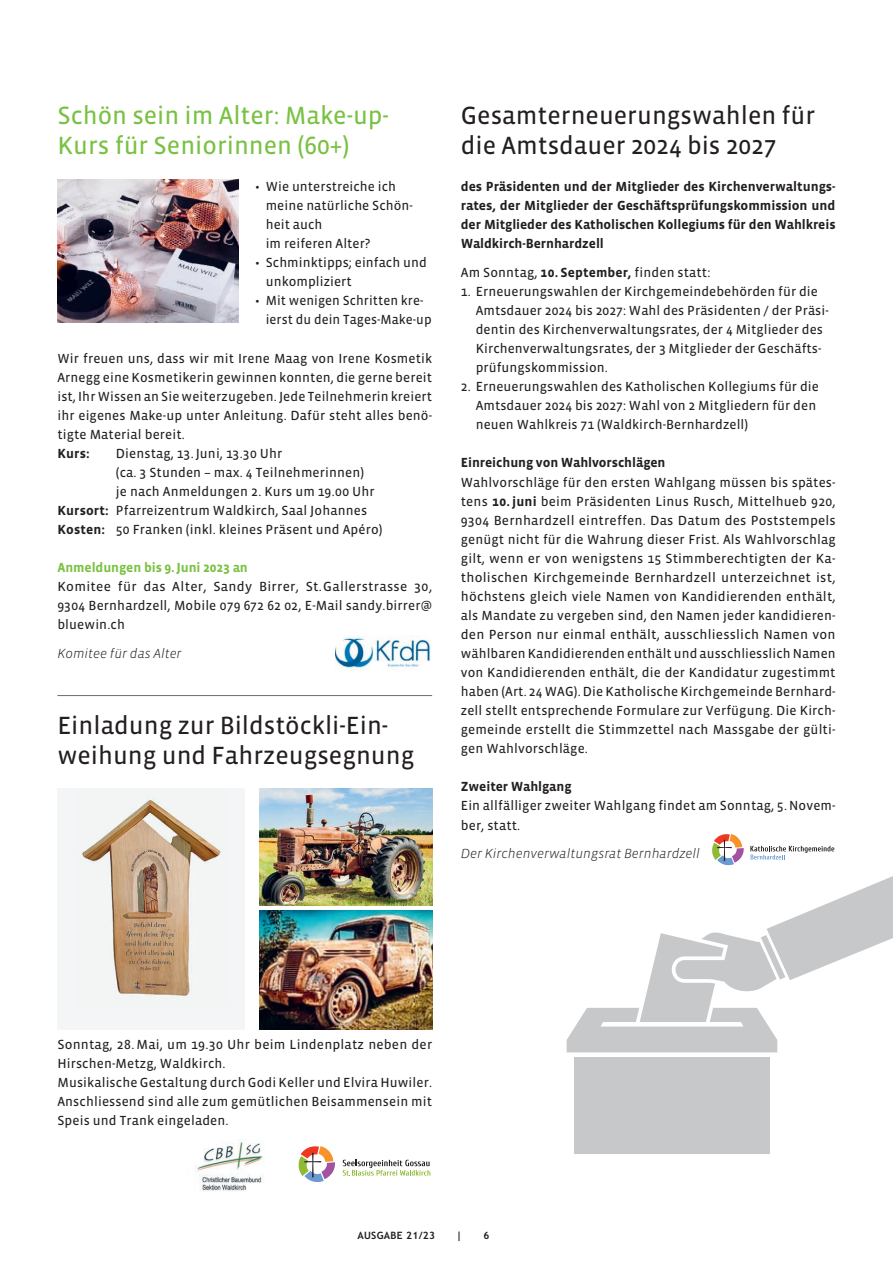
<style>
.page{position:relative;width:893px;height:1263px;background:#fff}
.page>*{position:absolute;margin:0;border:0;box-sizing:border-box;transform-origin:0 0}
.t1{font:25.5px/30px "Vista Sans Reg";color:#231f20}
.t2{font:25.5px/30px "Vista Sans Reg";color:#79c142}
.t3{font:13.5px/19px "Vista Sans Reg";letter-spacing:.01em;color:#231f20}
.t4{font:700 13.5px/19px "Vista Sans";letter-spacing:-.005em;color:#231f20;text-align:justify}
.t5{font:italic 300 13.5px "Vista Sans";color:#231f20}
.t6{font:700 13.5px "Vista Sans";letter-spacing:-.005em;color:#79c142}
.t7{font:700 10.2px "Trebuchet MS";letter-spacing:.03em;color:#231f20}
.s1{font-family:"Vista Sans";font-weight:700}
</style>
<div class="page">
<hr style="left:57px;top:695px;width:375px;height:1px;background:#6c6d70">
<img style="left:58px;top:179px;width:180px;height:143px">
<img style="left:335px;top:636px;width:96px;height:32px">
<img style="left:259px;top:788px;width:173px;height:118px">
<img style="left:259px;top:910px;width:173px;height:119px">
<div style="left:58px;top:788px;width:187px;height:241px;background:#f4f5f6"></div>
<img style="left:81px;top:799px;width:142px;height:197px">
<svg style="left:343px;top:1160px;width:87px;height:16px"></svg>
<svg style="left:298px;top:1146px;width:37px;height:36px"></svg>
<img style="left:196px;top:1139px;width:67px;height:52px">
<svg style="left:712px;top:834px;width:32px;height:31px"></svg>
<svg style="left:750px;top:846px;width:84px;height:13px"></svg>
<svg style="left:567px;top:876px;width:326px;height:176px"></svg>
<div style="left:574px;top:1057px;width:195px;height:96px;background:#c7c8ca"></div>
<h1 class="t2" style="left:57px;top:101px;width:331px">Schön sein im Alter: Make-up-<br>Kurs für Seniorinnen (60+)</h1>
<p class="t3" style="left:266px;top:177px;width:149px;text-indent:-11px">• Wie unterstreiche ich meine natürliche Schön&shy;heit auch<br>im reiferen Alter?</p>
<p class="t3" style="left:266px;top:254px;width:163px;text-indent:-11px">• Schminktipps; einfach und unkompliziert</p>
<p class="t3" style="left:266px;top:292px;width:167px;text-indent:-11px">• Mit wenigen Schritten kre&shy;ierst du dein Tages-Make-up</p>
<p class="t3" style="left:57px;top:349px;width:376px;text-align:justify">Wir freuen uns, dass wir mit Irene Maag von Irene Kosmetik Arnegg eine Kosmetikerin gewinnen konnten, die gerne bereit ist, Ihr Wissen an Sie weiterzugeben. Jede Teilnehmerin kreiert ihr eigenes Make-up unter Anleitung. Dafür steht alles benö&shy;tigte Material bereit.</p>
<p class="t4" style="left:57px;top:444px;width:34px">Kurs:</p>
<p class="t3" style="left:116px;top:444px;width:168px">Dienstag, 13.Juni, 13.30 Uhr</p>
<p class="t3" style="left:116px;top:463px;width:250px">(ca. 3 Stunden – max. 4 Teilnehmerinnen)</p>
<p class="t3" style="left:116px;top:482px;width:260px">je nach Anmeldungen 2. Kurs um 19.00 Uhr</p>
<p class="t3" style="left:57px;top:501px;width:311px"><span class="s1">Kursort:</span> Pfarreizentrum Waldkirch, Saal Johannes</p>
<p class="t3" style="left:57px;top:520px;width:327px"><span class="s1">Kosten:</span> 50 Franken (inkl. kleines Präsent und Apéro)</p>
<p class="t6" style="left:57px;top:561px;width:192px">Anmeldungen bis 9.Juni 2023 an</p>
<p class="t3" style="left:57px;top:577px;width:376px;text-align:justify">Komitee für das Alter, Sandy Birrer, St.Gallerstrasse 30, 9304 Bernhardzell, Mobile 079 672 62 02, E-Mail sandy.birrer@ bluewin.ch</p>
<p class="t5" style="left:57px;top:646px;width:126px">Komitee für das Alter</p>
<h1 class="t1" style="left:57px;top:711px;width:359px">Einladung zur Bildstöckli-Ein&shy;weihung und Fahrzeugsegnung</h1>
<h1 class="t1" style="left:461px;top:101px;width:356px">Gesamterneuerungswahlen für die Amtsdauer 2024 bis 2027</h1>
<p class="t4" style="left:461px;top:177px;width:376px">des Präsidenten und der Mitglieder des Kirchenverwaltungs&shy;rates, der Mitglieder der Geschäftsprüfungskommission und der Mitglieder des Katholischen Kollegiums für den Wahlkreis Waldkirch-Bernhardzell</p>
<p class="t3" style="left:461px;top:263px;width:251px">Am Sonntag, <span class="s1">10. September,</span> finden statt:</p>
<p class="t3" style="left:476px;top:282px;width:354px;text-indent:-15px">1. Erneuerungswahlen der Kirchgemeindebehörden für die Amtsdauer 2024 bis 2027: Wahl des Präsidenten / der Präsi&shy;dentin des Kirchenverwaltungsrates, der 4 Mitglieder des Kirchenverwaltungsrates, der 3 Mitglieder der Geschäfts&shy;prüfungskommission.</p>
<p class="t3" style="left:476px;top:377px;width:345px;text-indent:-15px">2. Erneuerungswahlen des Katholischen Kollegiums für die<br>Amtsdauer 2024 bis 2027: Wahl von 2 Mitgliedern für den neuen Wahlkreis 71 (Waldkirch-Bernhardzell)</p>
<p class="t4" style="left:461px;top:454px;width:206px">Einreichung von Wahlvorschlägen</p>
<p class="t3" style="left:461px;top:473px;width:376px;text-align:justify">Wahlvorschläge für den ersten Wahlgang müssen bis spätes&shy;tens <span class="s1">10.juni</span> beim Präsidenten Linus Rusch, Mittelhueb 920, 9304 Bernhardzell eintreffen. Das Datum des Poststempels genügt nicht für die Wahrung dieser Frist. Als Wahlvorschlag gilt, wenn er von wenigstens 15 Stimmberechtigten der Ka&shy;tholischen Kirchgemeinde Bernhardzell unterzeichnet ist, höchstens gleich viele Namen von Kandidierenden enthält, als Mandate zu vergeben sind, den Namen jeder kandidieren&shy;den Person nur einmal enthält, ausschliesslich Namen von wählbaren Kandidierenden enthält und ausschliesslich Namen von Kandidierenden enthält, die der Kandidatur zugestimmt haben (Art. 24 WAG). Die Katholische Kirchgemeinde Bernhard&shy;zell stellt entsprechende Formulare zur Verfügung. Die Kirch&shy;gemeinde erstellt die Stimmzettel nach Massgabe der gülti&shy;gen Wahlvorschläge.</p>
<p class="t4" style="left:461px;top:778px;width:112px">Zweiter Wahlgang</p>
<p class="t3" style="left:461px;top:797px;width:376px">Ein allfälliger zweiter Wahlgang findet am Sonntag, 5.Novem&shy;ber, statt.</p>
<p class="t5" style="left:461px;top:847px;width:241px">Der Kirchenverwaltungsrat Bernhardzell</p>
<p class="t3" style="left:57px;top:1035px;width:376px">Sonntag, 28. Mai, um 19.30 Uhr beim Lindenplatz neben der Hirschen-Metzg, Waldkirch.<br>Musikalische Gestaltung durch Godi Keller und Elvira Huwiler.<br>Anschliessend sind alle zum gemütlichen Beisammensein mit Speis und Trank eingeladen.</p>
<p class="t7" style="left:357px;top:1229px;width:79px">AUSGABE 21/23</p>
<p class="t7" style="left:456px;top:1229px;width:7px">|</p>
<p class="t7" style="left:483px;top:1229px;width:7px">6</p>
</div>
